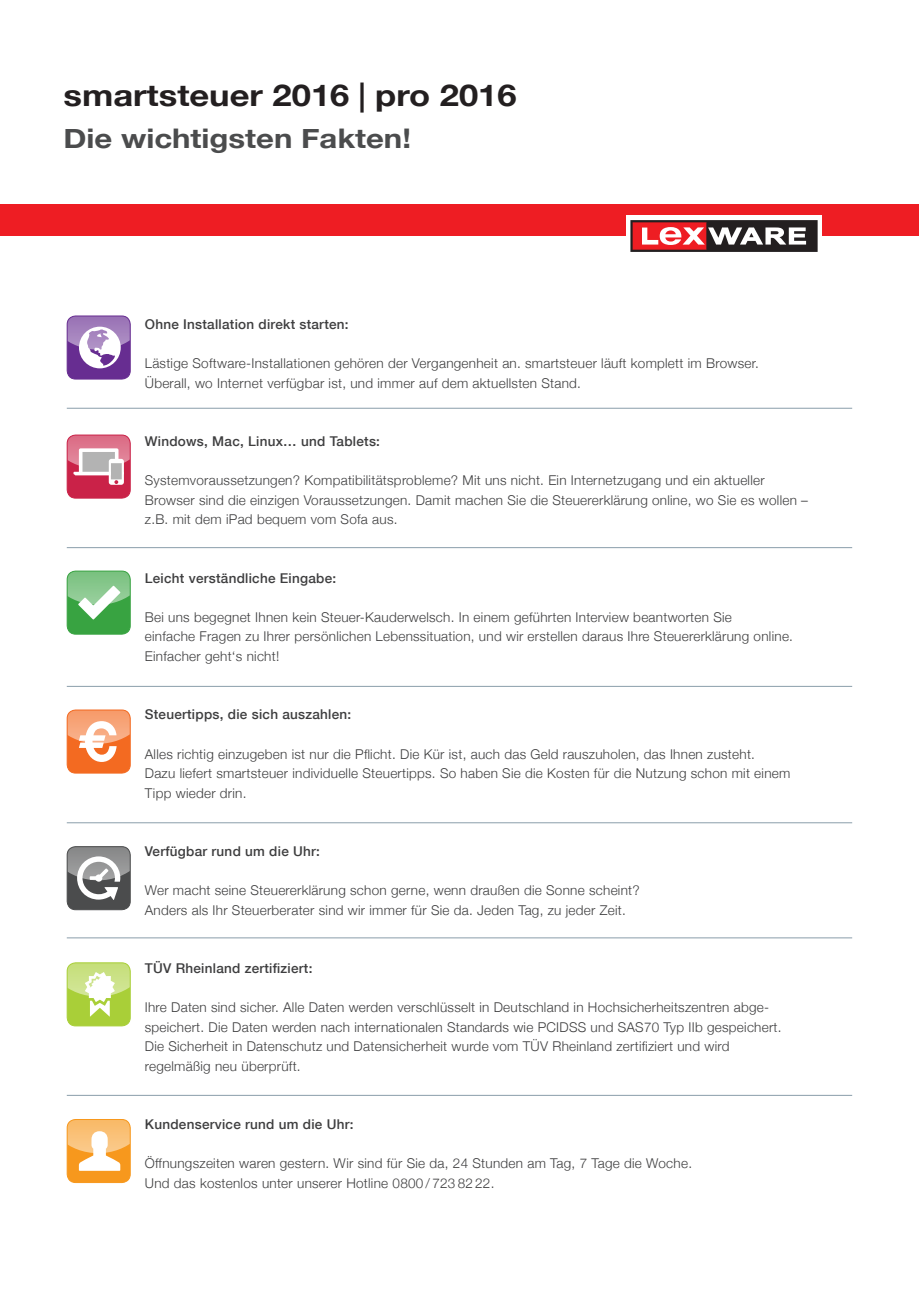
<style>
.page{position:relative;width:919px;height:1289px;background:#fff}
.page>*{position:absolute;margin:0;border:0;box-sizing:border-box;transform-origin:0 0}
.t1{font:700 30px "Helvetica Neue";color:#231f20;scale:1.15 1}
.t2{font:700 27px "Helvetica Neue";color:#4b4c4d;scale:1.15 1}
.t3{font:300 13.5px/19.5px "Helvetica Neue";letter-spacing:.02em;color:#3e3e3f}
.t4{font:500 13.5px "Helvetica Neue";letter-spacing:.02em;color:#3e3e3f}
</style>
<div class="page">
<div style="left:0;top:204px;width:918px;height:32px;background:#ee1d23"></div>
<div style="left:626px;top:215px;width:195px;height:32px;background:#fff"></div>
<div style="left:630px;top:220px;width:187px;height:32px;background:#231f20"></div>
<svg style="left:632px;top:222px;width:174px;height:28px"></svg>
<hr style="left:67px;top:547px;width:785px;height:1px;background:#8a9eaa">
<hr style="left:67px;top:408px;width:785px;height:1px;background:#8a9eaa">
<hr style="left:67px;top:686px;width:785px;height:1px;background:#8a9eaa">
<hr style="left:67px;top:822px;width:785px;height:1px;background:#8a9eaa">
<hr style="left:67px;top:937px;width:785px;height:1px;background:#8a9eaa">
<hr style="left:67px;top:1095px;width:785px;height:1px;background:#8a9eaa">
<div style="left:67px;top:316px;width:63px;height:63px;background:#672d91;border-radius:9px"></div>
<div style="left:67px;top:315px;width:64px;height:64px;border:1px solid #672d91;border-radius:9px"></div>
<div style="left:67px;top:435px;width:63px;height:63px;background:#ca2248;border-radius:9px"></div>
<div style="left:67px;top:434px;width:64px;height:64px;border:1px solid #ca2248;border-radius:9px"></div>
<div style="left:67px;top:571px;width:63px;height:63px;background:#38a341;border-radius:9px"></div>
<div style="left:67px;top:570px;width:64px;height:64px;border:1px solid #38a341;border-radius:9px"></div>
<div style="left:67px;top:710px;width:63px;height:63px;background:#f36a21;border-radius:9px"></div>
<div style="left:67px;top:709px;width:64px;height:64px;border:1px solid #f36a21;border-radius:9px"></div>
<div style="left:67px;top:846px;width:63px;height:63px;background:#4b4c4d;border-radius:9px"></div>
<div style="left:67px;top:846px;width:64px;height:64px;border:1px solid #4b4c4d;border-radius:9px"></div>
<div style="left:67px;top:962px;width:63px;height:63px;background:#a9cf38;border-radius:9px"></div>
<div style="left:67px;top:962px;width:64px;height:64px;border:1px solid #a9cf38;border-radius:9px"></div>
<div style="left:67px;top:1119px;width:63px;height:63px;background:#f7981d;border-radius:9px"></div>
<div style="left:67px;top:1119px;width:64px;height:63px;border:1px solid #f7981d;border-radius:9px"></div>
<svg style="left:67px;top:846px;width:63px;height:54px"></svg>
<svg style="left:67px;top:1119px;width:63px;height:51px"></svg>
<svg style="left:67px;top:962px;width:63px;height:54px"></svg>
<svg style="left:67px;top:435px;width:63px;height:50px"></svg>
<svg style="left:67px;top:316px;width:63px;height:52px"></svg>
<svg style="left:67px;top:710px;width:63px;height:52px"></svg>
<svg style="left:67px;top:571px;width:63px;height:48px"></svg>
<p class="t1" style="left:64px;top:68px;width:395px">smartsteuer 2016 | pro 2016</p>
<p class="t2" style="left:64px;top:114px;width:303px">Die wichtigsten Fakten!</p>
<p class="t4" style="left:145px;top:313px;width:205px">Ohne Installation direkt starten:</p>
<p class="t3" style="left:145px;top:353px;width:615px">Lästige Software-Installationen gehören der Vergangenheit an. smartsteuer läuft komplett im Browser.<br>Überall, wo Internet verfügbar ist, und immer auf dem aktuellsten Stand.</p>
<p class="t4" style="left:145px;top:430px;width:237px">Windows, Mac, Linux… und Tablets:</p>
<p class="t3" style="left:145px;top:470px;width:664px">Systemvoraussetzungen? Kompatibilitätsprobleme? Mit uns nicht. Ein Internetzugang und ein aktueller<br>Browser sind die einzigen Voraussetzungen. Damit machen Sie die Steuererklärung online, wo Sie es wollen – z.B. mit dem iPad bequem vom Sofa aus.</p>
<p class="t4" style="left:145px;top:567px;width:193px">Leicht verständliche Eingabe:</p>
<p class="t3" style="left:145px;top:606px;width:649px">Bei uns begegnet Ihnen kein Steuer-Kauderwelsch. In einem geführten Interview beantworten Sie<br>einfache Fragen zu Ihrer persönlichen Lebenssituation, und wir erstellen daraus Ihre Steuererklärung online.<br>Einfacher geht‘s nicht!</p>
<p class="t4" style="left:145px;top:703px;width:208px">Steuertipps, die sich auszahlen:</p>
<p class="t3" style="left:145px;top:743px;width:647px">Alles richtig einzugeben ist nur die Pflicht. Die Kür ist, auch das Geld rauszuholen, das Ihnen zusteht.<br>Dazu liefert smartsteuer individuelle Steuertipps. So haben Sie die Kosten für die Nutzung schon mit einem<br>Tipp wieder drin.</p>
<p class="t4" style="left:145px;top:840px;width:177px">Verfügbar rund um die Uhr:</p>
<p class="t3" style="left:145px;top:879px;width:496px">Wer macht seine Steuererklärung schon gerne, wenn draußen die Sonne scheint?<br>Anders als Ihr Steuerberater sind wir immer für Sie da. Jeden Tag, zu jeder Zeit.</p>
<p class="t4" style="left:145px;top:957px;width:169px">TÜV Rheinland zertifiziert:</p>
<p class="t3" style="left:145px;top:996px;width:638px">Ihre Daten sind sicher. Alle Daten werden verschlüsselt in Deutschland in Hochsicherheitszentren abge&shy;speichert. Die Daten werden nach internationalen Standards wie PCIDSS und SAS70 Typ IIb gespeichert.<br>Die Sicherheit in Datenschutz und Datensicherheit wurde vom TÜV Rheinland zertifiziert und wird regelmäßig neu überprüft.</p>
<p class="t4" style="left:145px;top:1113px;width:210px">Kundenservice rund um die Uhr:</p>
<p class="t3" style="left:145px;top:1152px;width:548px">Öffnungszeiten waren gestern. Wir sind für Sie da, 24 Stunden am Tag, 7 Tage die Woche.<br>Und das kostenlos unter unserer Hotline 0800 / 723 82 22.</p>
</div>
